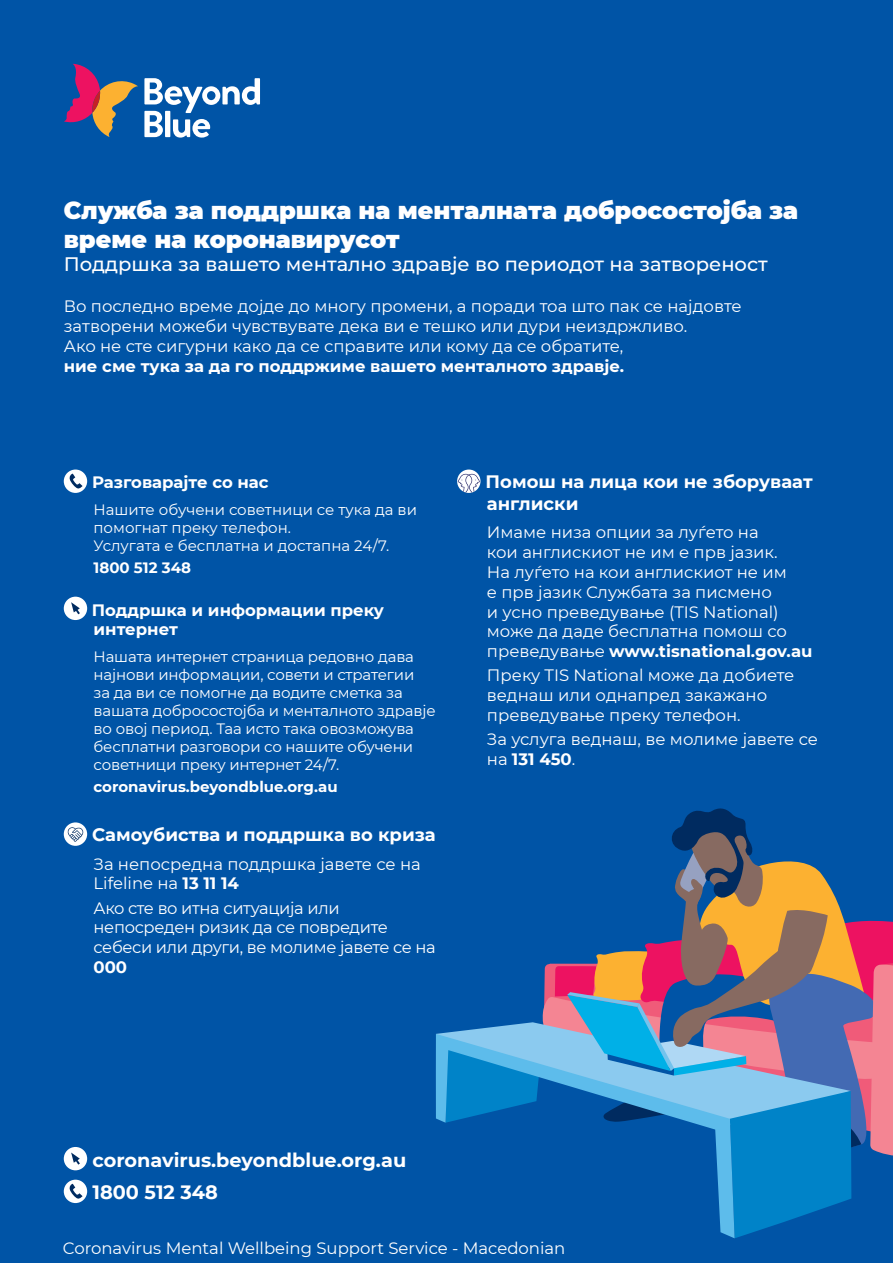
<style>
.page{position:relative;width:893px;height:1263px;background:#0054a6}
.page>*{position:absolute;margin:0;border:0;box-sizing:border-box;transform-origin:0 0}
.t1{font:900 24px/28.8px "Montserrat";color:#fff}
.t2{font:500 19.5px "Montserrat";color:#fff}
.t3{font:700 19.2px/32.7px "Montserrat";color:#fff}
.t4{font:700 18px/21.6px "Montserrat";color:#fff}
.t5{font:16.5px/19.8px "Montserrat";color:#fff}
.t6{font:700 16.5px/19.8px "Montserrat";color:#fff}
.t7{font:16.5px/19.8px "Montserrat";letter-spacing:-.02em;color:#fff}
.t8{font:15px/18px "Montserrat";letter-spacing:-.01em;color:#fff}
.t9{font:700 15px "Montserrat";color:#fff}
.s1{font-weight:700}
</style>
<div class="page">
<svg style="left:436px;top:808px;width:457px;height:430px"></svg>
<div style="left:64px;top:1147px;width:23px;height:23px;background:#fff;border-radius:50%"></div>
<svg style="left:71px;top:1152px;width:9px;height:12px"></svg>
<div style="left:64px;top:1180px;width:23px;height:23px;background:#fff;border-radius:50%"></div>
<svg style="left:69px;top:1184px;width:14px;height:15px"></svg>
<svg style="left:64px;top:64px;width:74px;height:73px"></svg>
<svg style="left:144px;top:78px;width:116px;height:60px"></svg>
<svg style="left:457px;top:469px;width:23px;height:24px"></svg>
<svg style="left:458px;top:474px;width:22px;height:19px"></svg>
<div style="left:64px;top:469px;width:23px;height:24px;background:#fff;border-radius:50%"></div>
<svg style="left:69px;top:474px;width:14px;height:15px"></svg>
<div style="left:64px;top:597px;width:23px;height:23px;background:#fff;border-radius:50%"></div>
<svg style="left:71px;top:602px;width:9px;height:12px"></svg>
<div style="left:64px;top:822px;width:23px;height:24px;background:#fff;border-radius:50%"></div>
<svg style="left:68px;top:827px;width:15px;height:15px"></svg>
<h1 class="t1" style="left:64px;top:195px;width:736px">Служба за поддршка на менталната добросостојба за време на коронавирусот</h1>
<p class="t2" style="left:64px;top:251px;width:705px">Поддршка за вашето ментално здравје во периодот на затвореност</p>
<p class="t5" style="left:64px;top:296px;width:679px">Во последно време дојде до многу промени, а поради тоа што пак се најдовте затворени можеби чувствувате дека ви е тешко или дури неиздржливо.<br>Ако не сте сигурни како да се справите или кому да се обратите,</p>
<p class="t6" style="left:64px;top:355px;width:562px">ние сме тука за да го поддржиме вашето менталното здравје.</p>
<p class="t6" style="left:92px;top:472px;width:178px">Разговарајте со нас</p>
<p class="t8" style="left:94px;top:500px;width:325px">Нашите обучени советници се тука да ви помогнат преку телефон.<br>Услугата е бесплатна и достапна 24/7.</p>
<p class="t9" style="left:94px;top:557px;width:99px">1800 512 348</p>
<p class="t6" style="left:92px;top:599px;width:294px">Поддршка и информации преку интернет</p>
<p class="t8" style="left:94px;top:647px;width:344px">Нашата интернет страница редовно дава најнови информации, совети и стратегии<br>за да ви се помогне да водите сметка за вашата добросостојба и менталното здравје во овој период. Таа исто така овозможува бесплатни разговори со нашите обучени советници преку интернет 24/7.</p>
<p class="t9" style="left:94px;top:776px;width:246px">coronavirus.beyondblue.org.au</p>
<p class="t4" style="left:92px;top:823px;width:345px">Самоубиства и поддршка во криза</p>
<p class="t5" style="left:94px;top:853px;width:329px">За непосредна поддршка јавете се на<br>Lifeline на <span class="s1">13 11 14</span></p>
<p class="t7" style="left:94px;top:897px;width:344px">Ако сте во итна ситуација или непосреден ризик да се повредите себеси или други, ве молиме јавете се на</p>
<p class="t6" style="left:94px;top:956px;width:35px">000</p>
<p class="t4" style="left:486px;top:470px;width:329px">Помош на лица кои не зборуваат англиски</p>
<p class="t5" style="left:487px;top:522px;width:327px">Имаме низа опции за луѓето на<br>кои англискиот не им е прв јазик.<br>На луѓето на кои англискиот не им<br>е прв јазик Службата за писмено<br>и усно преведување (TIS National) може да даде бесплатна помош со преведување <span class="s1">www.tisnational.gov.au</span></p>
<p class="t5" style="left:487px;top:665px;width:309px">Преку TIS National може да добиете веднаш или однапред закажано преведување преку телефон.</p>
<p class="t5" style="left:487px;top:728px;width:333px">За услуга веднаш, ве молиме јавете се на <span class="s1">131 450</span>.</p>
<p class="t3" style="left:92px;top:1142px;width:315px">coronavirus.beyondblue.org.au<br>1800 512 348</p>
<p class="t5" style="left:63px;top:1238px;width:504px">Coronavirus Mental Wellbeing Support Service - Macedonian</p>
</div>
